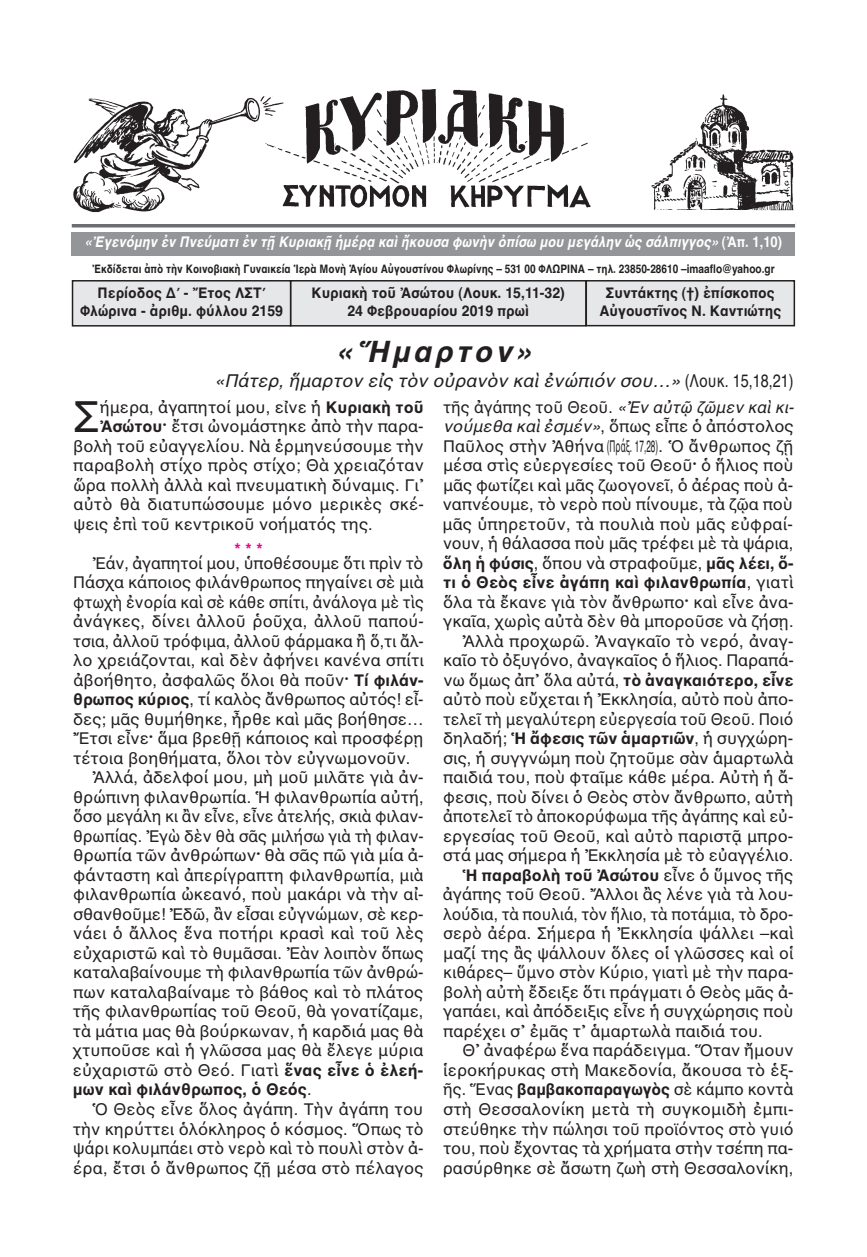
<style>
.page{position:relative;width:867px;height:1257px;background:#fff}
.page>*{position:absolute;margin:0;border:0;box-sizing:border-box;transform-origin:0 0}
.t1{font:43.5px "AL Helvetica";color:#231f20}
.t2{font:italic 700 30px "AL Helvetica";letter-spacing:.1em;color:#231f20}
.t3{font:italic 18px "AL Helvetica";color:#231f20}
.t4{font:16.5px/14.1px "AL Helvetica";color:#231f20}
.t5{font:700 16.5px "AL Helvetica";color:#231f20}
.t6{font:16.5px "AL Helvetica";color:#231f20;scale:.95 1}
.t7{font:italic 16.5px "AL Helvetica";color:#231f20}
.t8{font:700 15px/18px "AL Helvetica";color:#231f20;text-align:center;scale:.95 1}
.t9{font:italic 700 15px "AL Helvetica";color:#fff;scale:.88 1}
.t10{font:700 12px "AL Helvetica";color:#231f20;scale:.85 1}
.s1{font-style:normal}
.s2{font-weight:700}
.s3{font-weight:700;color:#ed028c}
.s4{font-weight:400}
.s5{font-style:italic}
</style>
<div class="page">
<div style="left:291px;top:281px;width:294px;height:44px;background:#e6e7e9"></div>
<div style="left:290px;top:280px;width:296px;height:46px;border:2px solid #231f20"></div>
<div style="left:73px;top:281px;width:217px;height:44px;background:#e6e7e9"></div>
<div style="left:72px;top:280px;width:219px;height:46px;border:2px solid #231f20"></div>
<div style="left:587px;top:281px;width:206px;height:44px;background:#e6e7e9"></div>
<div style="left:585px;top:280px;width:210px;height:46px;border:2px solid #231f20"></div>
<hr style="left:72px;top:224px;width:723px;height:3px;background:#6c6d70">
<div style="left:72px;top:232px;width:723px;height:23px;background:#939598"></div>
<img style="left:73px;top:89px;width:721px;height:124px">
<p class="t9" style="left:85px;top:233px;width:794px">«Ἐγενόμην ἐν Πνεύματι ἐν τῇ Κυριακῇ ἡμέρᾳ καὶ ἤκουσα φωνὴν ὀπίσω μου μεγάλην ὡς σάλπιγγος» <span class="s1">(Ἀπ. 1,10)</span></p>
<p class="t10" style="left:92px;top:262px;width:804px">Ἐκδίδεται ἀπὸ τὴν Κοινοβιακὴ Γυναικεία Ἱερὰ Μονὴ Ἁγίου Αὐγουστίνου Φλωρίνης – 531 00 ΦΛΩΡΙΝΑ – τηλ. 23850-28610 –imaaflo@yahoo.gr</p>
<p class="t8" style="left:80px;top:284px;width:215px">Περίοδος Δ΄ - Ἔτος ΛΣΤ΄<br>Φλώρινα - ἀριθμ. φύλλου 2159</p>
<p class="t8" style="left:599px;top:284px;width:193px">Συντάκτης (†) ἐπίσκοπος<br>Αὐγουστῖνος Ν. Καντιώτης</p>
<p class="t2" style="left:335px;top:334px;width:197px">«Ἥμαρτον»</p>
<p class="t3" style="left:214px;top:370px;width:580px">«Πάτερ, ἥμαρτον εἰς τὸν οὐρανὸν καὶ ἐνώπιόν σου…» <span class="s1">(Λουκ. 15,18,21)</span></p>
<p class="t8" style="left:311px;top:284px;width:268px">Κυριακὴ τοῦ Ἀσώτου (Λουκ. 15,11-32)<br>24 Φεβρουαρίου 2019 πρωὶ</p>
<p class="t1" style="left:73px;top:391px;width:28px">Σ</p>
<p class="t4" style="left:100px;top:400px;width:325px">ήμερα, ἀγαπητοί μου, εἶνε ἡ <span class="s2">Κυριακὴ τοῦ</span></p>
<p class="t4" style="left:100px;top:419px;width:325px"><span class="s2">Ἀσώτου·</span> ἔτσι ὠνομάστηκε ἀπὸ τὴν παρα-</p>
<p class="t4" style="left:73px;top:439px;width:352px">βολὴ τοῦ εὐαγγελίου. Νὰ ἑρμηνεύσουμε τὴν</p>
<p class="t4" style="left:73px;top:458px;width:352px">παραβολὴ στίχο πρὸς στίχο; Θὰ χρειαζόταν</p>
<p class="t4" style="left:73px;top:478px;width:352px">ὥρα πολλὴ ἀλλὰ καὶ πνευματικὴ δύναμις. Γι᾽</p>
<p class="t4" style="left:73px;top:497px;width:352px">αὐτὸ θὰ διατυπώσουμε μόνο μερικὲς σκέ-</p>
<p class="t4" style="left:73px;top:517px;width:301px">ψεις ἐπὶ τοῦ κεντρικοῦ νοήματός της.</p>
<p class="t4" style="left:93px;top:541px;width:332px;text-indent:142px"><span class="s3">***<br></span>Ἐάν, ἀγαπητοί μου, ὑποθέσουμε ὅτι πρὶν τὸ</p>
<p class="t4" style="left:73px;top:575px;width:352px">Πάσχα κάποιος φιλάνθρωπος πηγαίνει σὲ μιὰ</p>
<p class="t6" style="left:73px;top:592px;width:370px">φτωχὴ ἐνορία καὶ σὲ κάθε σπίτι, ἀνάλογα μὲ τὶς</p>
<p class="t4" style="left:73px;top:614px;width:352px">ἀνάγκες, δίνει ἀλλοῦ ῥοῦχα, ἀλλοῦ παπού-</p>
<p class="t4" style="left:73px;top:634px;width:352px">τσια, ἀλλοῦ τρόφιμα, ἀλλοῦ φάρμακα ἢ ὅ,τι ἄλ-</p>
<p class="t4" style="left:73px;top:653px;width:352px">λο χρειάζονται, καὶ δὲν ἀφήνει κανένα σπίτι</p>
<p class="t4" style="left:73px;top:673px;width:351px">ἀβοήθητο, ἀσφαλῶς ὅλοι θὰ ποῦν<span class="s2">· Τί φιλάν-</span></p>
<p class="t4" style="left:73px;top:692px;width:352px"><span class="s2">θρωπος κύριος</span>, τί καλὸς ἄνθρωπος αὐτός! εἶ-</p>
<p class="t4" style="left:73px;top:712px;width:352px">δες; μᾶς θυμήθηκε, ἦρθε καὶ μᾶς βοήθησε…</p>
<p class="t4" style="left:73px;top:731px;width:352px">Ἔτσι εἶνε<span class="s2">·</span> ἅμα βρεθῇ κάποιος καὶ προσφέρῃ</p>
<p class="t4" style="left:73px;top:751px;width:339px">τέτοια βοηθήματα, ὅλοι τὸν εὐγνωμονοῦν.</p>
<p class="t4" style="left:92px;top:770px;width:332px">Ἀλλά, ἀδελφοί μου, μὴ μοῦ μιλᾶτε γιὰ ἀν-</p>
<p class="t4" style="left:73px;top:790px;width:352px">θρώπινη φιλανθρωπία. Ἡ φιλανθρωπία αὐτή,</p>
<p class="t4" style="left:73px;top:809px;width:352px">ὅσο μεγάλη κι ἂν εἶνε, εἶνε ἀτελής, σκιὰ φιλαν-</p>
<p class="t4" style="left:73px;top:829px;width:352px">θρωπίας. Ἐγὼ δὲν θὰ σᾶς μιλήσω γιὰ τὴ φιλαν-</p>
<p class="t4" style="left:73px;top:848px;width:352px">θρωπία τῶν ἀνθρώπων<span class="s2">·</span> θὰ σᾶς πῶ γιὰ μία ἀ-</p>
<p class="t4" style="left:73px;top:868px;width:352px">φάνταστη καὶ ἀπερίγραπτη φιλανθρωπία, μιὰ</p>
<p class="t4" style="left:73px;top:887px;width:352px">φιλανθρωπία ὠκεανό, ποὺ μακάρι νὰ τὴν αἰ-</p>
<p class="t4" style="left:73px;top:907px;width:352px">σθανθοῦμε! Ἐδῶ, ἂν εἶσαι εὐγνώμων, σὲ κερ-</p>
<p class="t4" style="left:73px;top:926px;width:352px">νάει ὁ ἄλλος ἕνα ποτήρι κρασὶ καὶ τοῦ λὲς</p>
<p class="t4" style="left:73px;top:946px;width:352px">εὐχαριστῶ καὶ τὸ θυμᾶσαι. Ἐὰν λοιπὸν ὅπως</p>
<p class="t4" style="left:73px;top:965px;width:352px">καταλαβαίνουμε τὴ φιλανθρωπία τῶν ἀνθρώ-</p>
<p class="t4" style="left:73px;top:985px;width:352px">πων καταλαβαίναμε τὸ βάθος καὶ τὸ πλάτος</p>
<p class="t4" style="left:73px;top:1004px;width:352px">τῆς φιλανθρωπίας τοῦ Θεοῦ, θὰ γονατίζαμε,</p>
<p class="t4" style="left:73px;top:1024px;width:352px">τὰ μάτια μας θὰ βούρκωναν, ἡ καρδιά μας θὰ</p>
<p class="t4" style="left:73px;top:1043px;width:352px">χτυποῦσε καὶ ἡ γλῶσσα μας θὰ ἔλεγε μύρια</p>
<p class="t4" style="left:73px;top:1063px;width:352px">εὐχαριστῶ στὸ Θεό. Γιατὶ <span class="s2">ἕνας εἶνε ὁ ἐλεή-</span></p>
<p class="t5" style="left:73px;top:1079px;width:240px">μων καὶ φιλάνθρωπος, ὁ Θεός<span class="s4">.</span></p>
<p class="t4" style="left:92px;top:1102px;width:332px">Ὁ Θεὸς εἶνε ὅλος ἀγάπη. Τὴν ἀγάπη του</p>
<p class="t4" style="left:73px;top:1121px;width:352px">τὴν κηρύττει ὁλόκληρος ὁ κόσμος. Ὅπως τὸ</p>
<p class="t4" style="left:73px;top:1141px;width:352px">ψάρι κολυμπάει στὸ νερὸ καὶ τὸ πουλὶ στὸν ἀ-</p>
<p class="t4" style="left:73px;top:1160px;width:352px">έρα, ἔτσι ὁ ἄνθρωπος ζῇ μέσα στὸ πέλαγος</p>
<p class="t7" style="left:443px;top:397px;width:352px"><span class="s1">τῆς ἀγάπης τοῦ Θεοῦ.</span> «Ἐν αὐτῷ ζῶμεν καὶ κι-</p>
<p class="t4" style="left:443px;top:419px;width:352px"><span class="s5">νούμεθα καὶ ἐσμέν»</span>, ὅπως εἶπε ὁ ἀπόστολος</p>
<p class="t4" style="left:443px;top:439px;width:352px">Παῦλος στὴν Ἀθήνα (Πράξ. 17,28). Ὁ ἄνθρωπος ζῇ</p>
<p class="t4" style="left:443px;top:458px;width:352px">μέσα στὶς εὐεργεσίες τοῦ Θεοῦ<span class="s2">·</span> ὁ ἥλιος ποὺ</p>
<p class="t4" style="left:443px;top:478px;width:351px">μᾶς φωτίζει καὶ μᾶς ζωογονεῖ, ὁ ἀέρας ποὺ ἀ-</p>
<p class="t4" style="left:443px;top:497px;width:351px">ναπνέουμε, τὸ νερὸ ποὺ πίνουμε, τὰ ζῷα ποὺ</p>
<p class="t4" style="left:442px;top:517px;width:352px">μᾶς ὑπηρετοῦν, τὰ πουλιὰ ποὺ μᾶς εὐφραί-</p>
<p class="t4" style="left:443px;top:536px;width:352px">νουν, ἡ θάλασσα ποὺ μᾶς τρέφει μὲ τὰ ψάρια,</p>
<p class="t5" style="left:443px;top:553px;width:352px">ὅλη ἡ φύσις<span class="s4">, ὅπου νὰ στραφοῦμε,</span> μᾶς λέει, ὅ-</p>
<p class="t5" style="left:443px;top:572px;width:352px">τι ὁ Θεὸς εἶνε ἀγάπη καὶ φιλανθρωπία<span class="s4">, γιατὶ</span></p>
<p class="t4" style="left:443px;top:595px;width:352px">ὅλα τὰ ἔκανε γιὰ τὸν ἄνθρωπο<span class="s2">·</span> καὶ εἶνε ἀνα-</p>
<p class="t4" style="left:443px;top:614px;width:352px">γκαῖα, χωρὶς αὐτὰ δὲν θὰ μποροῦσε νὰ ζήσῃ.</p>
<p class="t4" style="left:462px;top:634px;width:332px">Ἀλλὰ προχωρῶ. Ἀναγκαῖο τὸ νερό, ἀναγ-</p>
<p class="t4" style="left:443px;top:653px;width:352px">καῖο τὸ ὀξυγόνο, ἀναγκαῖος ὁ ἥλιος. Παραπά-</p>
<p class="t5" style="left:443px;top:670px;width:352px"><span class="s4">νω ὅμως ἀπ᾽ ὅλα αὐτά,</span> τὸ ἀναγκαιότερο, εἶνε</p>
<p class="t4" style="left:443px;top:692px;width:352px">αὐτὸ ποὺ εὔχεται ἡ Ἐκκλησία, αὐτὸ ποὺ ἀπο-</p>
<p class="t6" style="left:443px;top:709px;width:370px">τελεῖ τὴ μεγαλύτερη εὐεργεσία τοῦ Θεοῦ. Ποιό</p>
<p class="t5" style="left:443px;top:728px;width:352px"><span class="s4">δηλαδή;</span> Ἡ ἄφεσις τῶν ἁμαρτιῶν<span class="s4">, ἡ συγχώρη-</span></p>
<p class="t4" style="left:443px;top:751px;width:352px">σις, ἡ συγγνώμη ποὺ ζητοῦμε σὰν ἁμαρτωλὰ</p>
<p class="t4" style="left:443px;top:770px;width:352px">παιδιά του, ποὺ φταῖμε κάθε μέρα. Αὐτὴ ἡ ἄ-</p>
<p class="t4" style="left:443px;top:790px;width:352px">φεσις, ποὺ δίνει ὁ Θεὸς στὸν ἄνθρωπο, αὐτὴ</p>
<p class="t4" style="left:443px;top:809px;width:352px">ἀποτελεῖ τὸ ἀποκορύφωμα τῆς ἀγάπης καὶ εὐ-</p>
<p class="t4" style="left:443px;top:829px;width:351px">εργεσίας τοῦ Θεοῦ, καὶ αὐτὸ παριστᾷ μπρο-</p>
<p class="t4" style="left:443px;top:848px;width:352px">στά μας σήμερα ἡ Ἐκκλησία μὲ τὸ εὐαγγέλιο.</p>
<p class="t5" style="left:462px;top:865px;width:332px">Ἡ παραβολὴ τοῦ Ἀσώτου <span class="s4">εἶνε ὁ ὕμνος τῆς</span></p>
<p class="t4" style="left:442px;top:887px;width:352px">ἀγάπης τοῦ Θεοῦ. Ἄλλοι ἂς λένε γιὰ τὰ λου-</p>
<p class="t6" style="left:443px;top:904px;width:370px">λούδια, τὰ πουλιά, τὸν ἥλιο, τὰ ποτάμια, τὸ δρο-</p>
<p class="t4" style="left:443px;top:926px;width:352px">σερὸ ἀέρα. Σήμερα ἡ Ἐκκλησία ψάλλει –καὶ</p>
<p class="t4" style="left:443px;top:946px;width:352px">μαζί της ἂς ψάλλουν ὅλες οἱ γλῶσσες καὶ οἱ</p>
<p class="t4" style="left:443px;top:965px;width:352px">κιθάρες– ὕμνο στὸν Κύριο, γιατὶ μὲ τὴν παρα-</p>
<p class="t4" style="left:443px;top:985px;width:352px">βολὴ αὐτὴ ἔδειξε ὅτι πράγματι ὁ Θεὸς μᾶς ἀ-</p>
<p class="t4" style="left:443px;top:1004px;width:352px">γαπάει, καὶ ἀπόδειξις εἶνε ἡ συγχώρησις ποὺ</p>
<p class="t4" style="left:443px;top:1024px;width:321px">παρέχει σ᾽ ἐμᾶς τ᾽ ἁμαρτωλὰ παιδιά του.</p>
<p class="t4" style="left:462px;top:1043px;width:333px">Θ᾽ ἀναφέρω ἕνα παράδειγμα. Ὅταν ἤμουν</p>
<p class="t4" style="left:443px;top:1063px;width:352px">ἱεροκήρυκας στὴ Μακεδονία, ἄκουσα τὸ ἑξ-</p>
<p class="t4" style="left:443px;top:1082px;width:352px">ῆς. Ἕνας <span class="s2">βαμβακοπαραγωγὸς</span> σὲ κάμπο κοντὰ</p>
<p class="t4" style="left:443px;top:1102px;width:352px">στὴ Θεσσαλονίκη μετὰ τὴ συγκομιδὴ ἐμπι-</p>
<p class="t4" style="left:443px;top:1121px;width:352px">στεύθηκε τὴν πώλησι τοῦ προϊόντος στὸ γυιό</p>
<p class="t4" style="left:443px;top:1141px;width:352px">του, ποὺ ἔχοντας τὰ χρήματα στὴν τσέπη πα-</p>
<p class="t4" style="left:443px;top:1160px;width:352px">ρασύρθηκε σὲ ἄσωτη ζωὴ στὴ Θεσσαλονίκη,</p>
</div>
